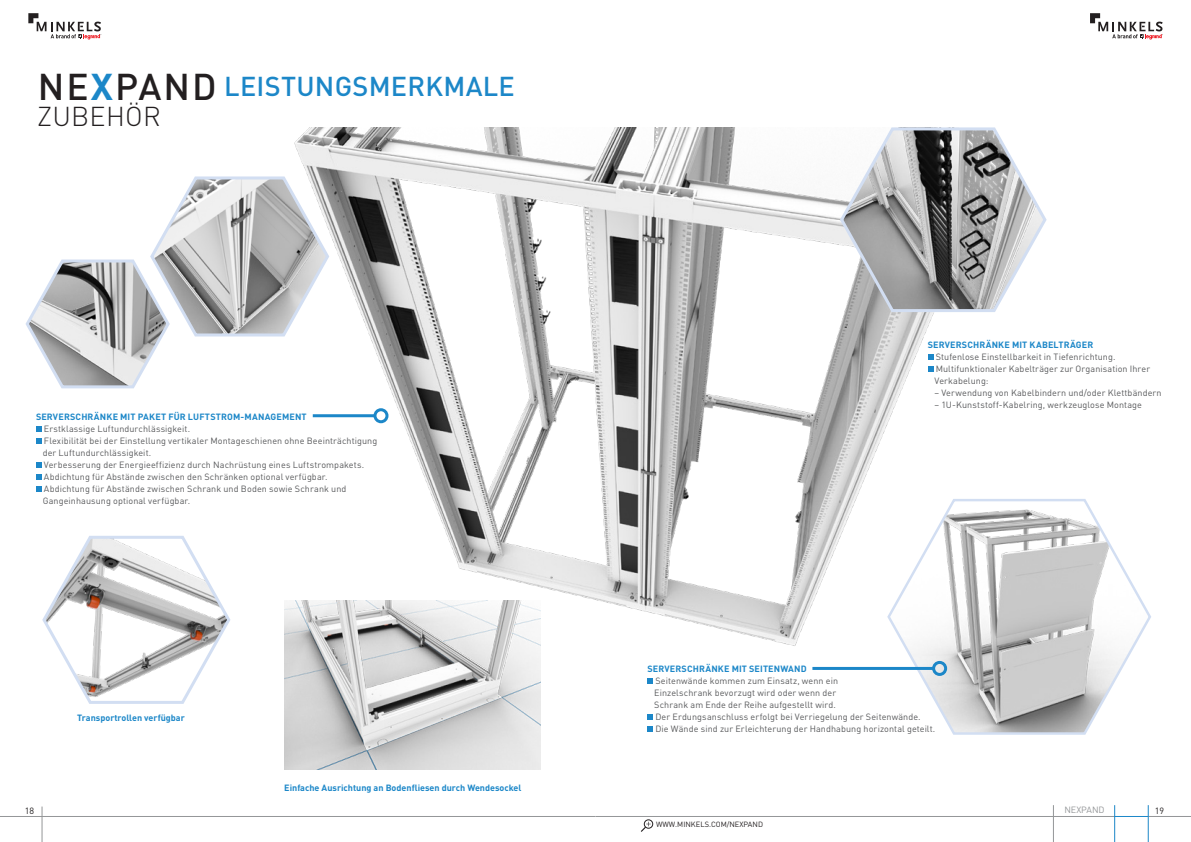
<style>
.page{position:relative;width:1191px;height:842px;background:#fff}
.page>*{position:absolute;margin:0;border:0;box-sizing:border-box;transform-origin:0 0}
.t1{font:500 36.8px "DIN Pro";letter-spacing:.055em;color:#231f20}
.t2{font:500 27px "DIN Pro";letter-spacing:.01em;color:#1c87c8}
.t3{font:300 27px "DIN Pro";letter-spacing:.01em;color:#231f20}
.t4{font:9px/12px "DIN Pro";letter-spacing:.01em;color:#58595b}
.t5{font:700 9px "DIN Pro";letter-spacing:.01em;color:#1c87c8}
.t6{font:9px "DIN Pro";color:#949698}
.t7{font:9px "DIN Pro";color:#231f20}
.t8{font:7.5px "DIN Pro";color:#231f20}
.s1{font-weight:700;color:#1c87c8}
</style>
<div class="page">
<hr style="left:42px;top:806px;width:1px;height:36px;background:#949698">
<hr style="left:0;top:816px;width:595px;height:1px;background:#949698">
<hr style="left:595px;top:816px;width:520px;height:1px;background:#949698">
<hr style="left:1114px;top:816px;width:34px;height:1px;background:#1c87c8">
<hr style="left:1148px;top:816px;width:43px;height:1px;background:#949698">
<hr style="left:1053px;top:805px;width:1px;height:37px;background:#949698">
<hr style="left:1148px;top:805px;width:1px;height:37px;background:#1c87c8">
<div style="left:644px;top:819px;width:9px;height:10px;border:1px solid #231f20;border-radius:50%"></div>
<svg style="left:641px;top:822px;width:9px;height:10px"></svg>
<hr style="left:1114px;top:805px;width:1px;height:37px;background:#1c87c8">
<svg style="left:1090px;top:13px;width:73px;height:27px"></svg>
<svg style="left:28px;top:13px;width:74px;height:27px"></svg>
<img style="left:294px;top:127px;width:640px;height:519px">
<svg style="left:886px;top:497px;width:265px;height:238px"></svg>
<svg style="left:36px;top:426px;width:6px;height:6px"></svg>
<svg style="left:36px;top:438px;width:6px;height:6px"></svg>
<svg style="left:36px;top:462px;width:6px;height:6px"></svg>
<svg style="left:36px;top:474px;width:6px;height:6px"></svg>
<svg style="left:36px;top:486px;width:6px;height:6px"></svg>
<hr style="left:313px;top:414px;width:62px;height:3px;background:#1c87c8">
<div style="left:373px;top:408px;width:15px;height:15px;border:3px solid #1c87c8;border-radius:50%"></div>
<svg style="left:25px;top:174px;width:306px;height:216px"></svg>
<svg style="left:647px;top:678px;width:6px;height:6px"></svg>
<svg style="left:647px;top:714px;width:6px;height:6px"></svg>
<svg style="left:647px;top:726px;width:6px;height:6px"></svg>
<hr style="left:812px;top:667px;width:121px;height:3px;background:#1c87c8">
<div style="left:932px;top:661px;width:15px;height:15px;border:3px solid #1c87c8;border-radius:50%"></div>
<svg style="left:838px;top:127px;width:209px;height:187px"></svg>
<svg style="left:927px;top:354px;width:6px;height:6px"></svg>
<svg style="left:927px;top:366px;width:6px;height:6px"></svg>
<svg style="left:42px;top:536px;width:189px;height:168px"></svg>
<img style="left:284px;top:600px;width:257px;height:170px">
<h1 class="t1" style="left:38px;top:57px;width:180px">NE<span class="s1">X</span>PAND</h1>
<h2 class="t3" style="left:37px;top:96px;width:125px">ZUBEHÖR</h2>
<h2 class="t2" style="left:224px;top:64px;width:292px">LEISTUNGSMERKMALE</h2>
<p class="t5" style="left:36px;top:409px;width:272px">SERVERSCHRÄNKE MIT PAKET FÜR LUFTSTROM-MANAGEMENT</p>
<p class="t4" style="left:43px;top:422px;width:336px">Erstklassige Luftundurchlässigkeit.<br>Flexibilität bei der Einstellung vertikaler Montageschienen ohne Beeinträchtigung der Luftundurchlässigkeit.<br>Verbesserung der Energieeffizienz durch Nachrüstung eines Luftstrompakets.<br>Abdichtung für Abstände zwischen den Schränken optional verfügbar.<br>Abdichtung für Abstände zwischen Schrank und Boden sowie Schrank und Gangeinhausung optional verfügbar.</p>
<p class="t5" style="left:77px;top:710px;width:109px">Transportrollen verfügbar</p>
<p class="t5" style="left:284px;top:780px;width:238px">Einfache Ausrichtung an Bodenfliesen durch Wendesockel</p>
<p class="t5" style="left:927px;top:337px;width:167px">SERVERSCHRÄNKE MIT KABELTRÄGER</p>
<p class="t4" style="left:934px;top:350px;width:217px">Stufenlose Einstellbarkeit in Tiefenrichtung.<br>Multifunktionaler Kabelträger zur Organisation Ihrer<br>Verkabelung:</p>
<p class="t4" style="left:934px;top:386px;width:229px">– Verwendung von Kabelbindern und/oder Klettbändern</p>
<p class="t4" style="left:934px;top:398px;width:209px">– 1U-Kunststoff-Kabelring, werkzeuglose Montage</p>
<p class="t5" style="left:647px;top:661px;width:161px">SERVERSCHRÄNKE MIT SEITENWAND</p>
<p class="t4" style="left:654px;top:674px;width:282px">Seitenwände kommen zum Einsatz, wenn ein<br>Einzelschrank bevorzugt wird oder wenn der<br>Schrank am Ende der Reihe aufgestellt wird.<br>Der Erdungsanschluss erfolgt bei Verriegelung der Seitenwände.<br>Die Wände sind zur Erleichterung der Handhabung horizontal geteilt.</p>
<p class="t7" style="left:25px;top:803px;width:11px">18</p>
<p class="t6" style="left:1064px;top:803px;width:42px">NEXPAND</p>
<p class="t7" style="left:1154px;top:803px;width:11px">19</p>
<p class="t8" style="left:656px;top:818px;width:108px">WWW.MINKELS.COM/NEXPAND</p>
</div>
